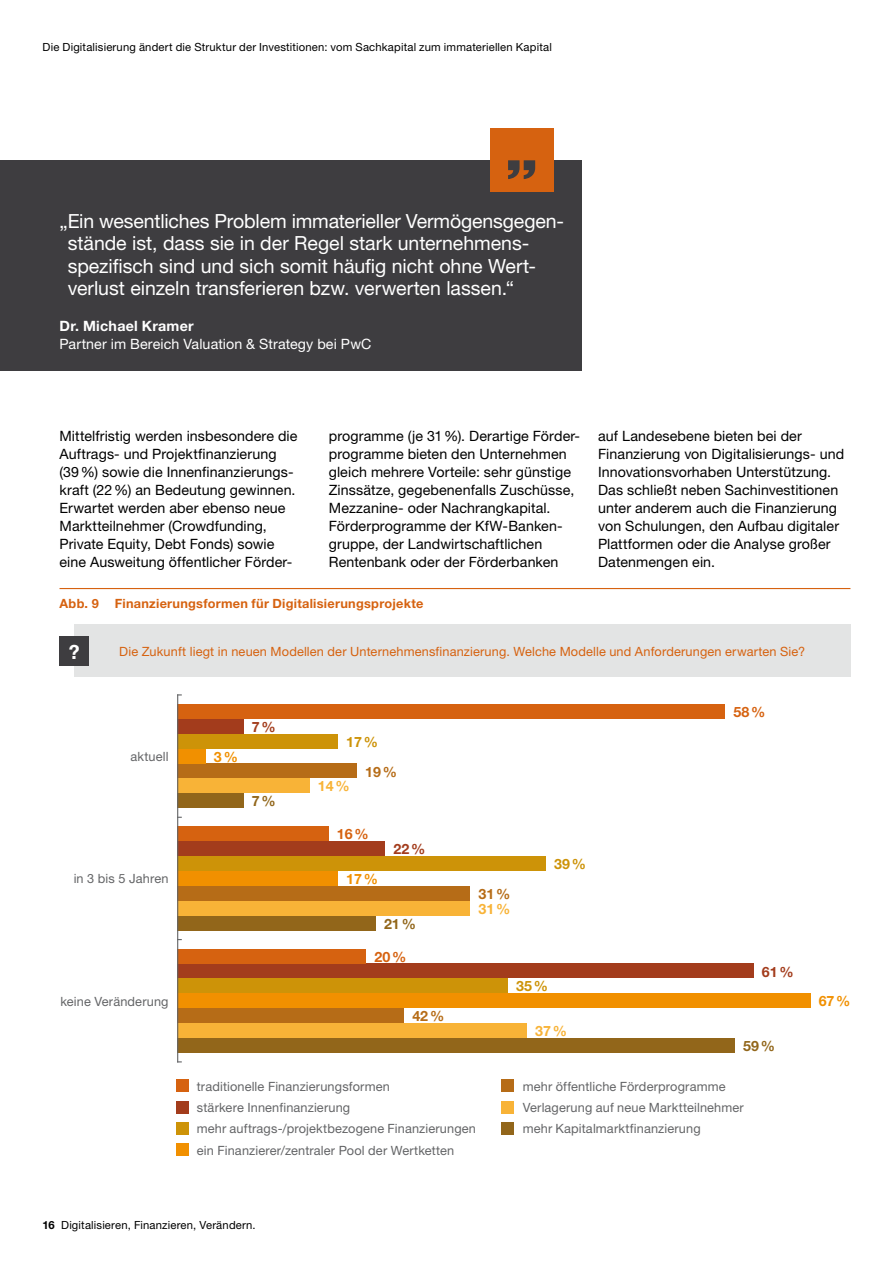
<style>
.page{position:relative;width:893px;height:1263px;background:#fff}
.page>*{position:absolute;margin:0;border:0;box-sizing:border-box;transform-origin:0 0}
.t1{font:19.5px/22.5px "Helvetica Neue LT";letter-spacing:-.005em;color:#fff}
.t2{font:700 19.5px "Helvetica Neue LT";color:#fff}
.t3{font:14.25px/18px "Helvetica Neue LT";letter-spacing:.005em;color:#000}
.t4{font:14.25px "Helvetica Neue LT";letter-spacing:.01em;color:#fff}
.t5{font:700 14.25px "Helvetica Neue LT";letter-spacing:.015em;color:#fff}
.t6{font:700 14.25px "Helvetica Neue LT";color:#f8b337}
.t7{font:700 14.25px "Helvetica Neue LT";color:#b66c17}
.t8{font:700 14.25px "Helvetica Neue LT";color:#cd9308}
.t9{font:700 14.25px "Helvetica Neue LT";color:#d66210}
.t10{font:700 14.25px "Helvetica Neue LT";color:#92661a}
.t11{font:700 14.25px "Helvetica Neue LT";color:#f19000}
.t12{font:700 14.25px "Helvetica Neue LT";color:#a33c1c}
.t13{font:12.75px "Helvetica Neue LT";letter-spacing:.01em;color:#646567}
.t14{font:12.75px "Helvetica Neue LT";letter-spacing:.01em;color:#d66210}
.t15{font:700 12.75px "Helvetica Neue LT";letter-spacing:.02em;color:#d66210}
.t16{font:11.25px "Helvetica Neue LT";letter-spacing:.015em;color:#000}
.s1{font-weight:700}
</style>
<div class="page">
<div style="left:177px;top:793px;width:66px;height:15px;background:#92661a"></div>
<div style="left:177px;top:778px;width:132px;height:15px;background:#f8b337"></div>
<div style="left:177px;top:763px;width:180px;height:15px;background:#b66c17"></div>
<div style="left:177px;top:749px;width:28px;height:14px;background:#f19000"></div>
<div style="left:177px;top:734px;width:161px;height:15px;background:#cd9308"></div>
<div style="left:177px;top:719px;width:66px;height:15px;background:#a33c1c"></div>
<div style="left:177px;top:704px;width:548px;height:15px;background:#d66210"></div>
<div style="left:177px;top:916px;width:199px;height:14px;background:#92661a"></div>
<div style="left:177px;top:901px;width:293px;height:15px;background:#f8b337"></div>
<div style="left:177px;top:886px;width:293px;height:15px;background:#b66c17"></div>
<div style="left:177px;top:871px;width:161px;height:15px;background:#f19000"></div>
<div style="left:177px;top:856px;width:369px;height:15px;background:#cd9308"></div>
<div style="left:177px;top:841px;width:208px;height:15px;background:#a33c1c"></div>
<div style="left:177px;top:826px;width:151px;height:15px;background:#d66210"></div>
<div style="left:177px;top:1038px;width:558px;height:15px;background:#92661a"></div>
<div style="left:177px;top:1023px;width:350px;height:15px;background:#f8b337"></div>
<div style="left:177px;top:1008px;width:227px;height:15px;background:#b66c17"></div>
<div style="left:177px;top:993px;width:633px;height:15px;background:#f19000"></div>
<div style="left:177px;top:978px;width:331px;height:15px;background:#cd9308"></div>
<div style="left:177px;top:963px;width:576px;height:15px;background:#a33c1c"></div>
<div style="left:177px;top:949px;width:189px;height:14px;background:#d66210"></div>
<hr style="left:177px;top:694px;width:1px;height:368px;background:#646567">
<hr style="left:60px;top:588px;width:790px;height:1px;background:#d66210">
<div style="left:74px;top:625px;width:776px;height:52px;background:#e3e4e4"></div>
<div style="left:60px;top:636px;width:29px;height:30px;background:#3e3d40"></div>
<div style="left:176px;top:1079px;width:12px;height:13px;background:#d66210"></div>
<div style="left:176px;top:1122px;width:12px;height:13px;background:#cd9308"></div>
<div style="left:176px;top:1101px;width:12px;height:12px;background:#a33c1c"></div>
<div style="left:176px;top:1143px;width:12px;height:13px;background:#f19000"></div>
<div style="left:501px;top:1079px;width:13px;height:13px;background:#b66c17"></div>
<div style="left:501px;top:1122px;width:13px;height:13px;background:#92661a"></div>
<div style="left:501px;top:1101px;width:13px;height:12px;background:#f8b337"></div>
<div style="left:0;top:160px;width:581px;height:211px;background:#3e3d40"></div>
<div style="left:490px;top:128px;width:63px;height:64px;background:#d66210"></div>
<svg style="left:508px;top:160px;width:27px;height:19px"></svg>
<p class="t16" style="left:43px;top:41px;width:511px">Die Digitalisierung ändert die Struktur der Investitionen: vom Sachkapital zum immateriellen Kapital</p>
<h1 class="t1" style="left:68px;top:209px;width:498px;text-indent:-8px">„Ein wesentliches Problem immaterieller Vermögensgegen&shy;stände ist, dass sie in der Regel stark unternehmens&shy;spezifisch sind und sich somit häufig nicht ohne Wert&shy;verlust einzeln transferieren bzw. verwerten lassen.“</h1>
<p class="t5" style="left:60px;top:318px;width:136px">Dr. Michael Kramer</p>
<p class="t4" style="left:60px;top:336px;width:314px">Partner im Bereich Valuation &amp; Strategy bei PwC</p>
<p class="t3" style="left:60px;top:426px;width:239px">Mittelfristig werden insbesondere die Auftrags- und Projektfinanzierung (39%) sowie die Innenfinanzierungs&shy;kraft (22%) an Bedeutung gewinnen.<br>Erwartet werden aber ebenso neue Marktteilnehmer (Crowdfunding, Private Equity, Debt Fonds) sowie eine Ausweitung öffentlicher Förder-</p>
<p class="t3" style="left:329px;top:426px;width:253px">programme (je 31%). Derartige Förder&shy;programme bieten den Unternehmen gleich mehrere Vorteile: sehr günstige Zinssätze, gegebenenfalls Zuschüsse, Mezzanine- oder Nachrangkapital.<br>Förderprogramme der KfW-Banken&shy;gruppe, der Landwirtschaftlichen Rentenbank oder der Förderbanken</p>
<p class="t3" style="left:598px;top:426px;width:248px">auf Landesebene bieten bei der Finanzierung von Digitalisierungs- und Innovationsvorhaben Unterstützung.<br>Das schließt neben Sachinvestitionen unter anderem auch die Finanzierung von Schulungen, den Aufbau digitaler Plattformen oder die Analyse großer Datenmengen ein.</p>
<p class="t15" style="left:60px;top:595px;width:41px">Abb. 9</p>
<p class="t15" style="left:115px;top:595px;width:310px">Finanzierungsformen für Digitalisierungsprojekte</p>
<h1 class="t2" style="left:69px;top:640px;width:12px">?</h1>
<p class="t14" style="left:119px;top:644px;width:687px">Die Zukunft liegt in neuen Modellen der Unternehmensfinanzierung. Welche Modelle und Anforderungen erwarten Sie?</p>
<p class="t9" style="left:734px;top:703px;width:33px">58%</p>
<p class="t12" style="left:252px;top:718px;width:25px">7%</p>
<p class="t8" style="left:346px;top:733px;width:33px">17%</p>
<p class="t13" style="left:130px;top:749px;width:40px">aktuell</p>
<p class="t11" style="left:214px;top:748px;width:25px">3%</p>
<p class="t7" style="left:365px;top:763px;width:33px">19%</p>
<p class="t6" style="left:318px;top:777px;width:33px">14%</p>
<p class="t10" style="left:252px;top:792px;width:25px">7%</p>
<p class="t9" style="left:337px;top:825px;width:33px">16%</p>
<p class="t12" style="left:393px;top:840px;width:33px">22%</p>
<p class="t8" style="left:554px;top:855px;width:33px">39%</p>
<p class="t13" style="left:74px;top:871px;width:96px">in 3 bis 5 Jahren</p>
<p class="t11" style="left:346px;top:870px;width:33px">17%</p>
<p class="t7" style="left:478px;top:885px;width:33px">31%</p>
<p class="t6" style="left:478px;top:900px;width:33px">31%</p>
<p class="t10" style="left:384px;top:915px;width:33px">21%</p>
<p class="t9" style="left:375px;top:948px;width:33px">20%</p>
<p class="t12" style="left:762px;top:963px;width:33px">61%</p>
<p class="t8" style="left:516px;top:977px;width:33px">35%</p>
<p class="t13" style="left:60px;top:993px;width:110px">keine Veränderung</p>
<p class="t11" style="left:819px;top:992px;width:33px">67%</p>
<p class="t7" style="left:412px;top:1007px;width:33px">42%</p>
<p class="t6" style="left:535px;top:1022px;width:33px">37%</p>
<p class="t10" style="left:743px;top:1037px;width:33px">59%</p>
<p class="t13" style="left:197px;top:1078px;width:194px">traditionelle Finanzierungsformen</p>
<p class="t13" style="left:197px;top:1121px;width:281px">mehr auftrags-/projektbezogene Finanzierungen</p>
<p class="t13" style="left:197px;top:1100px;width:155px">stärkere Innenfinanzierung</p>
<p class="t13" style="left:197px;top:1142px;width:259px">ein Finanzierer/zentraler Pool der Wertketten</p>
<p class="t13" style="left:523px;top:1079px;width:204px">mehr öffentliche Förderprogramme</p>
<p class="t13" style="left:523px;top:1121px;width:179px">mehr Kapitalmarktfinanzierung</p>
<p class="t13" style="left:523px;top:1100px;width:223px">Verlagerung auf neue Marktteilnehmer</p>
<p class="t16" style="left:43px;top:1218px;width:215px"><span class="s1">16</span> Digitalisieren, Finanzieren, Verändern.</p>
</div>
